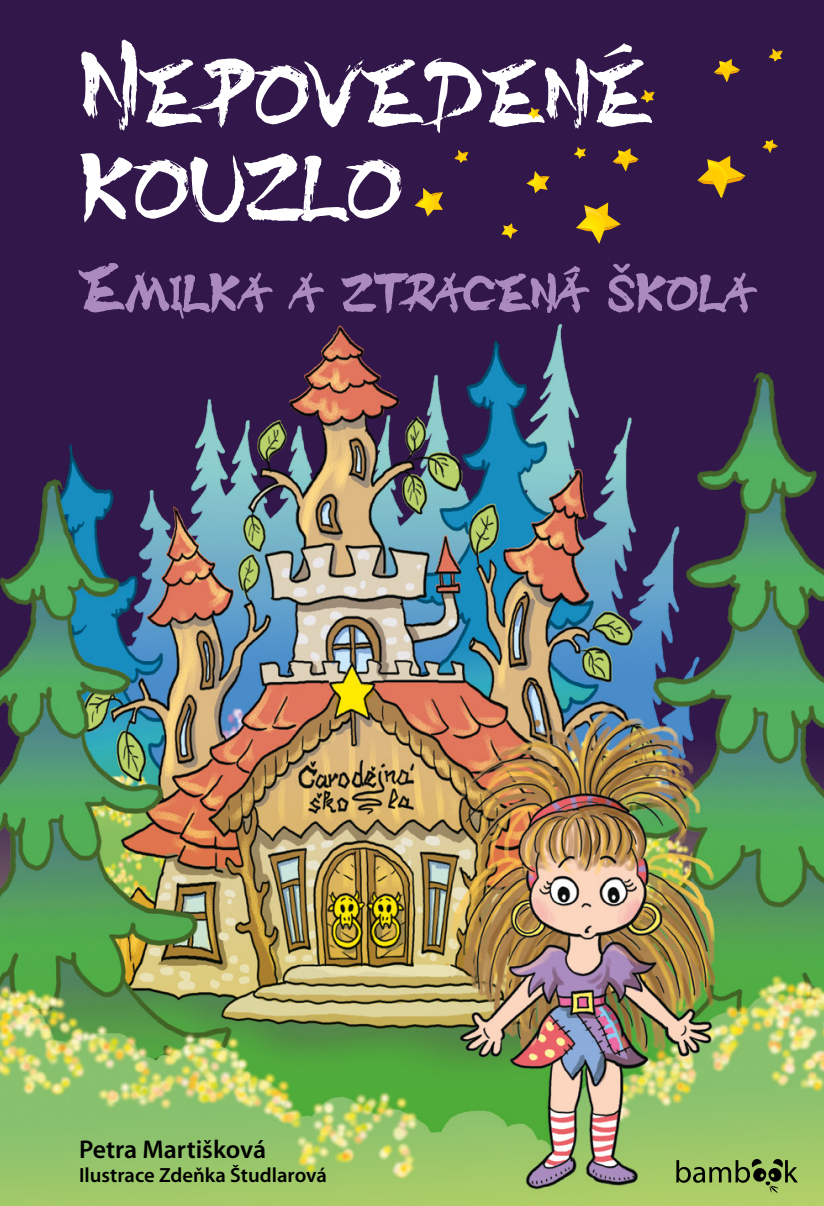
<style>
.page{position:relative;width:824px;height:1206px;background:#fff}
.page>*{position:absolute;margin:0;border:0;box-sizing:border-box;transform-origin:0 0}
.t1{font:120.05px/94.3px "DIST Inking";color:#fff}
.t2{font:700 68.6px "DIST Inking";color:#ab8bbf}
.t3{font:600 25.72px "Myriad Pro";color:#000}
.t4{font:600 20.65px "Myriad Pro";color:#000}
</style>
<div class="page">
<img style="left:0;top:0;width:823px;height:1205px">
<svg style="left:676px;top:1158px;width:121px;height:34px;background:#7e994e"></svg>
<svg style="left:576px;top:202px;width:45px;height:42px;background:#85642e"></svg>
<svg style="left:573px;top:147px;width:12px;height:12px"></svg>
<svg style="left:527px;top:107px;width:12px;height:12px"></svg>
<svg style="left:414px;top:188px;width:29px;height:28px"></svg>
<svg style="left:526px;top:171px;width:23px;height:22px"></svg>
<svg style="left:501px;top:223px;width:17px;height:16px"></svg>
<svg style="left:697px;top:156px;width:48px;height:42px;background:#87632b"></svg>
<svg style="left:713px;top:59px;width:27px;height:23px"></svg>
<svg style="left:612px;top:148px;width:26px;height:23px"></svg>
<svg style="left:768px;top:49px;width:14px;height:13px"></svg>
<svg style="left:762px;top:139px;width:15px;height:14px"></svg>
<svg style="left:640px;top:90px;width:14px;height:13px"></svg>
<svg style="left:454px;top:150px;width:14px;height:13px"></svg>
<h1 class="t1" style="left:79px;top:36px;width:573px">Nepovedené kouzlo</h1>
<h2 class="t2" style="left:79px;top:245px;width:676px">Emilka a ztracená škola</h2>
<p class="t3" style="left:79px;top:1132px;width:189px">Petra Martišková</p>
<p class="t4" style="left:79px;top:1162px;width:249px">Ilustrace Zdeňka Študlarová</p>
</div>
